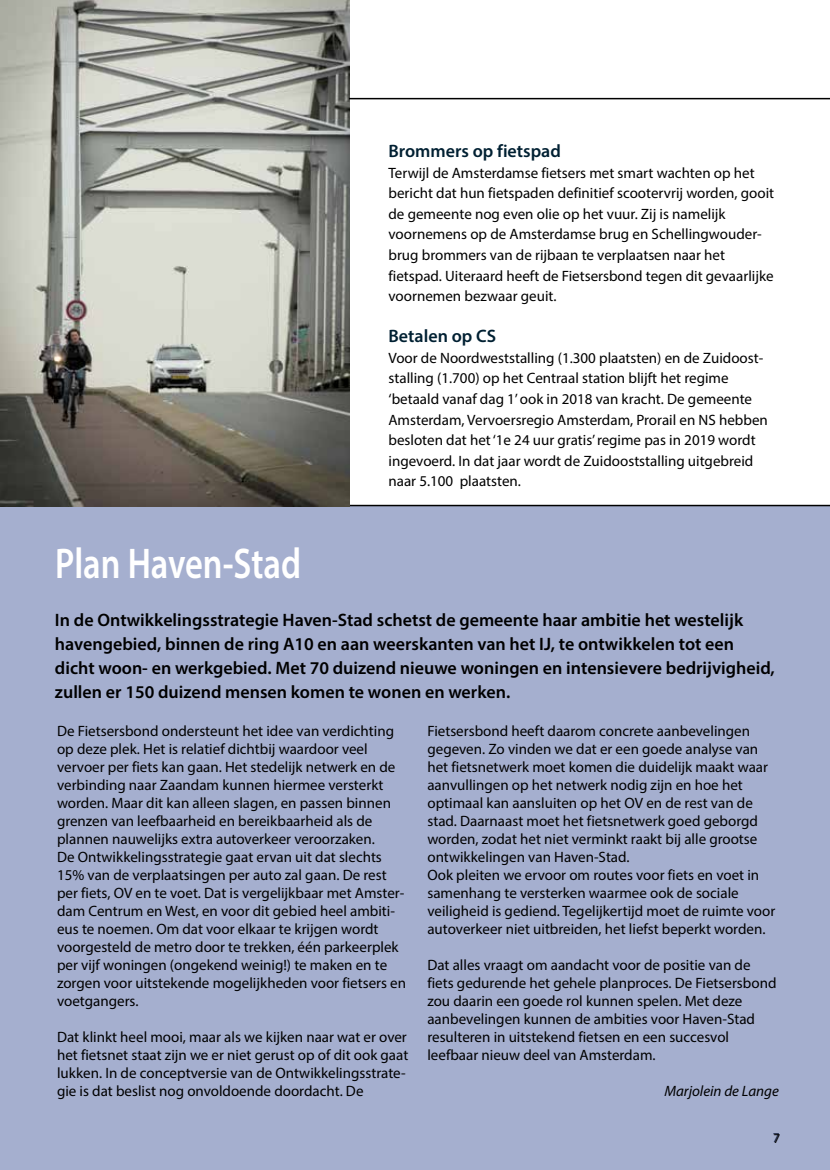
<style>
.page{position:relative;width:830px;height:1170px;background:#fff}
.page>*{position:absolute;margin:0;border:0;box-sizing:border-box;transform-origin:0 0}
.t1{font:600 43.2px "Myriad Pro";color:#fff;scale:.8 1}
.t2{font:600 18px/24px "Myriad Pro";color:#000}
.t3{font:600 18px "Myriad Pro";color:#002032}
.t4{font:15px/18px "Myriad Pro";color:#000}
.t5{font:italic 15px "Myriad Pro";color:#000}
.t6{font:13.5px "Myriad Pro";color:#000}
</style>
<div class="page">
<div style="left:0;top:506px;width:829px;height:663px;background:#a5afcf"></div>
<hr style="left:1px;top:504px;width:828px;height:2px;background:#000">
<img style="left:1px;top:0;width:348px;height:506px">
<hr style="left:349px;top:98px;width:480px;height:1px;background:#000">
<h1 class="t1" style="left:55px;top:535px;width:309px">Plan Haven-Stad</h1>
<p class="t3" style="left:388px;top:140px;width:174px">Brommers op fietspad</p>
<p class="t4" style="left:388px;top:162px;width:387px;line-height:20.5px">Terwijl de Amsterdamse fietsers met smart wachten op het bericht dat hun fietspaden definitief scootervrij worden, gooit de gemeente nog even olie op het vuur. Zij is namelijk voornemens op de Amsterdamse brug en Schellingwouder&shy;brug brommers van de rijbaan te verplaatsen naar het fietspad. Uiteraard heeft de Fietsersbond tegen dit gevaarlijke voornemen bezwaar geuit.</p>
<p class="t3" style="left:388px;top:325px;width:109px">Betalen op CS</p>
<p class="t4" style="left:388px;top:347px;width:380px;line-height:20.5px">Voor de Noordweststalling (1.300 plaatsten) en de Zuidoost&shy;stalling (1.700) op het Centraal station blijft het regime ‘betaald vanaf dag 1’ ook in 2018 van kracht. De gemeente Amsterdam, Vervoersregio Amsterdam, Prorail en NS hebben besloten dat het ‘1e 24 uur gratis’ regime pas in 2019 wordt ingevoerd. In dat jaar wordt de Zuidooststalling uitgebreid naar 5.100 plaatsten.</p>
<p class="t2" style="left:55px;top:607px;width:721px">In de Ontwikkelingsstrategie Haven-Stad schetst de gemeente haar ambitie het westelijk havengebied, binnen de ring A10 en aan weerskanten van het IJ, te ontwikkelen tot een dicht woon- en werkgebied. Met 70 duizend nieuwe woningen en intensievere bedrijvigheid, zullen er 150 duizend mensen komen te wonen en werken.</p>
<p class="t4" style="left:57px;top:721px;width:350px">De Fietsersbond ondersteunt het idee van verdichting op deze plek. Het is relatief dichtbij waardoor veel vervoer per fiets kan gaan. Het stedelijk netwerk en de verbinding naar Zaandam kunnen hiermee versterkt worden. Maar dit kan alleen slagen, en passen binnen grenzen van leefbaarheid en bereikbaarheid als de plannen nauwelijks extra autoverkeer veroorzaken.<br>De Ontwikkelingsstrategie gaat ervan uit dat slechts 15% van de verplaatsingen per auto zal gaan. De rest per fiets, OV en te voet. Dat is vergelijkbaar met Amster&shy;dam Centrum en West, en voor dit gebied heel ambiti&shy;eus te noemen. Om dat voor elkaar te krijgen wordt voorgesteld de metro door te trekken, één parkeerplek per vijf woningen (ongekend weinig!) te maken en te zorgen voor uitstekende mogelijkheden voor fietsers en voetgangers.</p>
<p class="t4" style="left:57px;top:1027px;width:352px">Dat klinkt heel mooi, maar als we kijken naar wat er over het fietsnet staat zijn we er niet gerust op of dit ook gaat lukken. In de conceptversie van de Ontwikkelingsstrate&shy;gie is dat beslist nog onvoldoende doordacht. De</p>
<p class="t4" style="left:427px;top:721px;width:349px">Fietsersbond heeft daarom concrete aanbevelingen gegeven. Zo vinden we dat er een goede analyse van het fietsnetwerk moet komen die duidelijk maakt waar aanvullingen op het netwerk nodig zijn en hoe het optimaal kan aansluiten op het OV en de rest van de stad. Daarnaast moet het fietsnetwerk goed geborgd worden, zodat het niet verminkt raakt bij alle grootse ontwikkelingen van Haven-Stad.<br>Ook pleiten we ervoor om routes voor fiets en voet in samenhang te versterken waarmee ook de sociale veiligheid is gediend. Tegelijkertijd moet de ruimte voor autoverkeer niet uitbreiden, het liefst beperkt worden.</p>
<p class="t4" style="left:427px;top:955px;width:350px">Dat alles vraagt om aandacht voor de positie van de fiets gedurende het gehele planproces. De Fietsersbond zou daarin een goede rol kunnen spelen. Met deze aanbevelingen kunnen de ambities voor Haven-Stad resulteren in uitstekend fietsen en een succesvol leefbaar nieuw deel van Amsterdam.</p>
<p class="t5" style="left:664px;top:1081px;width:116px">Marjolein de Lange</p>
<p class="t6" style="left:773px;top:1129px;width:8px">7</p>
</div>
